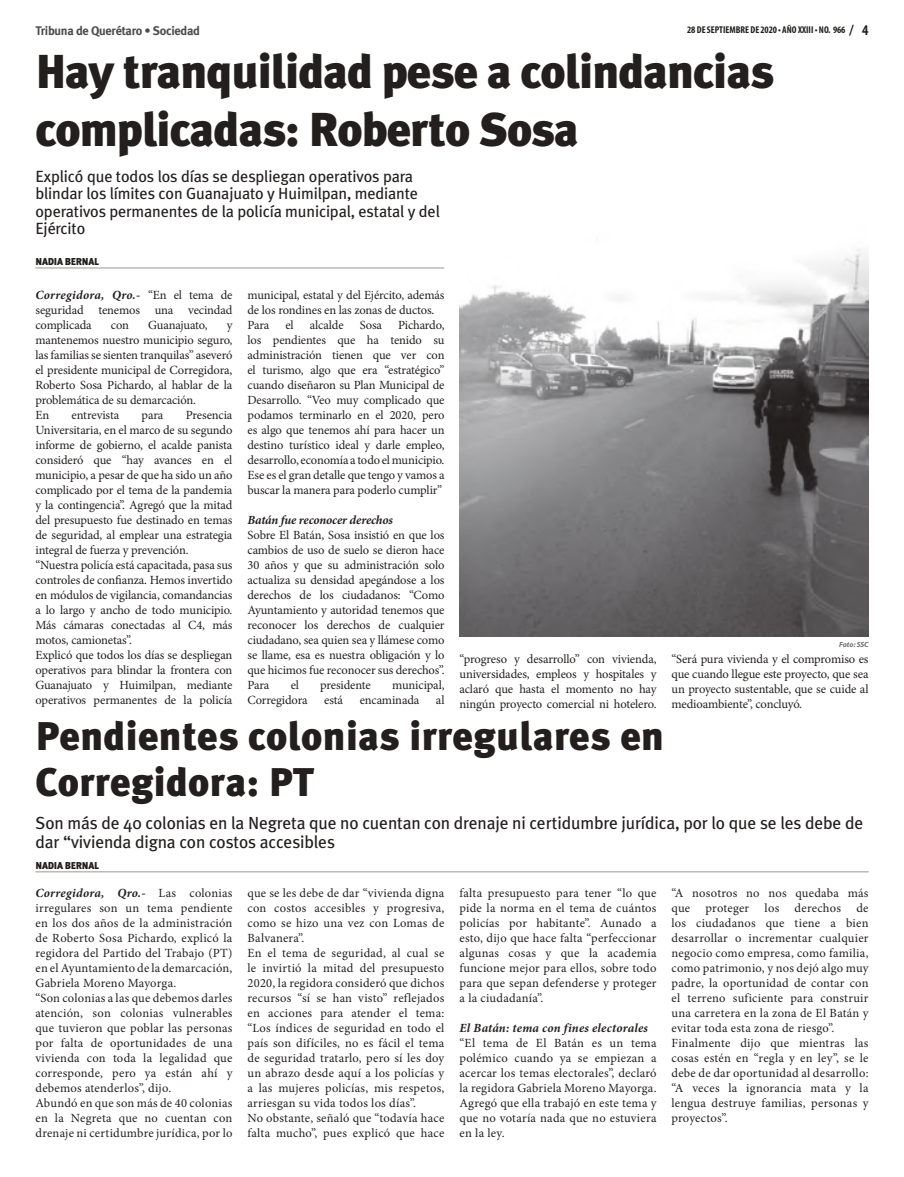
<style>
.page{position:relative;width:904px;height:1177px;background:#fff}
.page>*{position:absolute;margin:0;border:0;box-sizing:border-box;transform-origin:0 0}
.t1{font:900 47.5px/57.5px "Meta Plus";letter-spacing:-.02em;color:#241f1f}
.t2{font:900 40px/46.2px "Meta Plus";letter-spacing:.01em;color:#241f1f}
.t3{font:17.5px/18.8px "Meta Plus";letter-spacing:-.01em;color:#241f1f}
.t4{font:16.25px/17.5px "Meta Plus";letter-spacing:-.01em;color:#241f1f}
.t5{font:12.5px/15px "Minion Pro";letter-spacing:.01em;color:#241f1f;text-align:justify}
.t6{font:12.5px/15px "Minion Pro";letter-spacing:-.01em;color:#241f1f}
.t7{font:italic 700 12.5px "Minion Pro";letter-spacing:.01em;color:#241f1f}
.t8{font:700 12.5px "Meta Plus";letter-spacing:-.025em;color:#4e4b4c}
.t9{font:italic 700 12.5px "Minion Pro";letter-spacing:-.015em;color:#241f1f}
.t10{font:12.5px "Minion Pro";letter-spacing:-.02em;color:#241f1f}
.t11{font:900 10px "Meta Plus Lining";letter-spacing:-.02em;color:#241f1f}
.t12{font:700 condensed 9.88px "Myriad Pro";color:#241f1f}
.t13{font:italic 700 7.5px "Myriad Pro";letter-spacing:-.005em;color:#717072}
.s1{font-size:15px}
.s2{font-size:14.88px}
.s3{font-weight:700;font-style:italic}
</style>
<div class="page">
<hr style="left:35px;top:267px;width:409px;height:1px;background:#969698">
<hr style="left:35px;top:871px;width:833px;height:1px;background:#969698">
<img style="left:459px;top:249px;width:409px;height:387px">
<p class="t8" style="left:35px;top:24px;width:166px">Tribuna de Querétaro • Sociedad</p>
<p class="t12" style="left:687px;top:24px;width:183px">28 DE SEPTIEMBRE DE 2020 • AÑO XXIII • NO. 966 <span class="s1">/</span> <span class="s2">4</span></p>
<h1 class="t1" style="left:35px;top:43px;width:740px">Hay tranquilidad pese a colindancias complicadas: Roberto Sosa</h1>
<h3 class="t4" style="left:35px;top:167px;width:406px">Explicó que todos los días se despliegan operativos para blindar los límites con Guanajuato y Huimilpan, mediante operativos permanentes de la policía municipal, estatal y del Ejército</h3>
<p class="t11" style="left:35px;top:255px;width:65px">NADIA BERNAL</p>
<p class="t5" style="left:35px;top:288px;width:198px"><span class="s3">Corregidora, Qro.-</span> “En el tema de seguridad tenemos una vecindad complicada</p>
<p class="t5" style="left:111px;top:318px;width:20px">con</p>
<p class="t10" style="left:148px;top:317px;width:61px">Guanajuato,</p>
<p class="t6" style="left:35px;top:318px;width:198px;text-indent:191px">y mantenemos nuestro municipio seguro, las familias se sienten tranquilas” aseveró el presidente municipal de Corregidora,<br>Roberto Sosa Pichardo, al hablar de la problemática de su demarcación.<br>En</p>
<p class="t6" style="left:35px;top:408px;width:198px;text-indent:150px">Presencia Universitaria, en el marco de su segundo informe de gobierno, el acalde panista consideró que “hay avances en el municipio, a pesar de que ha sido un año complicado por el tema de la pandemia y la contingencia”. Agregó que la mitad del presupuesto fue destinado en temas de seguridad, al emplear una estrategia integral de fuerza y prevención. “Nuestra policía está capacitada, pasa sus controles de confianza. Hemos invertido en módulos de vigilancia, comandancias a lo largo y ancho de todo municipio.<br>Más cámaras conectadas al C4, más motos, camionetas”.<br>Explicó que todos los días se despliegan operativos para blindar la frontera con Guanajuato y Huimilpan, mediante operativos permanentes de la policía</p>
<p class="t6" style="left:72px;top:408px;width:49px">entrevista</p>
<p class="t5" style="left:142px;top:408px;width:23px">para</p>
<p class="t6" style="left:247px;top:288px;width:198px">municipal, estatal y del Ejército, además de los rondines en las zonas de ductos.<br>Para</p>
<p class="t5" style="left:247px;top:318px;width:198px;text-indent:150px">Pichardo, los pendientes que ha tenido su administración tienen que ver con el turismo, algo que era “estratégico” cuando diseñaron su Plan Municipal de Desarrollo. “Veo muy complicado que podamos terminarlo en el 2020, pero es algo que tenemos ahí para hacer un destino turístico ideal y darle empleo, desarrollo, economía a todo el municipio.<br>Ese es el gran detalle que tengo y vamos a buscar la manera para poderlo cumplir”</p>
<p class="t9" style="left:247px;top:511px;width:147px">Batán fue reconocer derechos</p>
<p class="t5" style="left:247px;top:528px;width:198px">Sobre El Batán, Sosa insistió en que los cambios de uso de suelo se dieron hace 30 años y que su administración solo actualiza su densidad apegándose a los derechos de los ciudadanos: “Como Ayuntamiento y autoridad tenemos que reconocer los derechos de cualquier ciudadano, sea quien sea y llámese como se llame, esa es nuestra obligación y lo que hicimos fue reconocer sus derechos”.<br>Para</p>
<p class="t5" style="left:285px;top:318px;width:10px">el</p>
<p class="t6" style="left:310px;top:318px;width:35px">alcalde</p>
<p class="t5" style="left:360px;top:318px;width:24px">Sosa</p>
<p class="t5" style="left:291px;top:678px;width:10px">el</p>
<p class="t6" style="left:320px;top:678px;width:52px">presidente</p>
<p class="t6" style="left:392px;top:678px;width:54px">municipal,</p>
<p class="t6" style="left:247px;top:693px;width:62px">Corregidora</p>
<p class="t5" style="left:324px;top:693px;width:20px">está</p>
<p class="t6" style="left:359px;top:693px;width:61px">encaminada</p>
<p class="t5" style="left:436px;top:693px;width:10px">al</p>
<p class="t13" style="left:839px;top:639px;width:31px">Foto: SSC</p>
<p class="t5" style="left:459px;top:651px;width:198px">“progreso y desarrollo” con vivienda, universidades, empleos y hospitales y aclaró que hasta el momento no hay ningún proyecto comercial ni hotelero.</p>
<p class="t5" style="left:671px;top:651px;width:198px">“Será pura vivienda y el compromiso es que cuando llegue este proyecto, que sea un proyecto sustentable, que se cuide al medioambiente”, concluyó.</p>
<h2 class="t2" style="left:35px;top:712px;width:630px">Pendientes colonias irregulares en<br>Corregidora: PT</h2>
<h3 class="t3" style="left:36px;top:813px;width:829px">Son más de 40 colonias en la Negreta que no cuentan con drenaje ni certidumbre jurídica, por lo que se les debe de dar “vivienda digna con costos accesibles</h3>
<p class="t11" style="left:35px;top:859px;width:65px">NADIA BERNAL</p>
<p class="t5" style="left:35px;top:885px;width:198px;text-align:left"><span class="s3">Corregidora, Qro.-</span> Las colonias irregulares son un tema pendiente en los dos años de la administración de Roberto Sosa Pichardo, explicó la regidora del Partido del Trabajo (PT) en el Ayuntamiento de la demarcación, Gabriela Moreno Mayorga.<br>“Son colonias a las que debemos darles atención, son colonias vulnerables que tuvieron que poblar las personas por falta de oportunidades de una vivienda con toda la legalidad que corresponde, pero ya están ahí y debemos atenderlos”, dijo.<br>Abundó en que son más de 40 colonias en la Negreta que no cuentan con drenaje ni certidumbre jurídica, por lo</p>
<p class="t5" style="left:247px;top:885px;width:198px;text-align:left">que se les debe de dar “vivienda digna con costos accesibles y progresiva, como se hizo una vez con Lomas de Balvanera”.<br>En el tema de seguridad, al cual se le invirtió la mitad del presupuesto 2020, la regidora consideró que dichos recursos “sí se han visto” reflejados en acciones para atender el tema: “Los índices de seguridad en todo el país son difíciles, no es fácil el tema de seguridad tratarlo, pero sí les doy un abrazo desde aquí a los policías y a las mujeres policías, mis respetos, arriesgan su vida todos los días”.<br>No obstante, señaló que “todavía hace falta mucho”, pues explicó que hace</p>
<p class="t5" style="left:459px;top:885px;width:198px">falta presupuesto para tener “lo que pide la norma en el tema de cuántos policías por habitante”. Aunado a esto, dijo que hace falta “perfeccionar algunas cosas y que la academia funcione mejor para ellos, sobre todo para que sepan defenderse y proteger a la ciudadanía”.</p>
<p class="t7" style="left:459px;top:1018px;width:190px">El Batán: tema con fines electorales</p>
<p class="t5" style="left:459px;top:1035px;width:198px">“El tema de El Batán es un tema polémico cuando ya se empiezan a acercar los temas electorales”, declaró la regidora Gabriela Moreno Mayorga.<br>Agregó que ella trabajó en este tema y que no votaría nada que no estuviera en la ley.</p>
<p class="t5" style="left:671px;top:885px;width:198px;text-align:left">“A nosotros no nos quedaba más que proteger los derechos de los ciudadanos que tiene a bien desarrollar o incrementar cualquier negocio como empresa, como familia, como patrimonio, y nos dejó algo muy padre, la oportunidad de contar con el terreno suficiente para construir una carretera en la zona de El Batán y evitar toda esta zona de riesgo”.<br>Finalmente dijo que mientras las cosas estén en “regla y en ley”, se le debe de dar oportunidad al desarrollo: “A veces la ignorancia mata y la lengua destruye familias, personas y proyectos”.</p>
</div>
